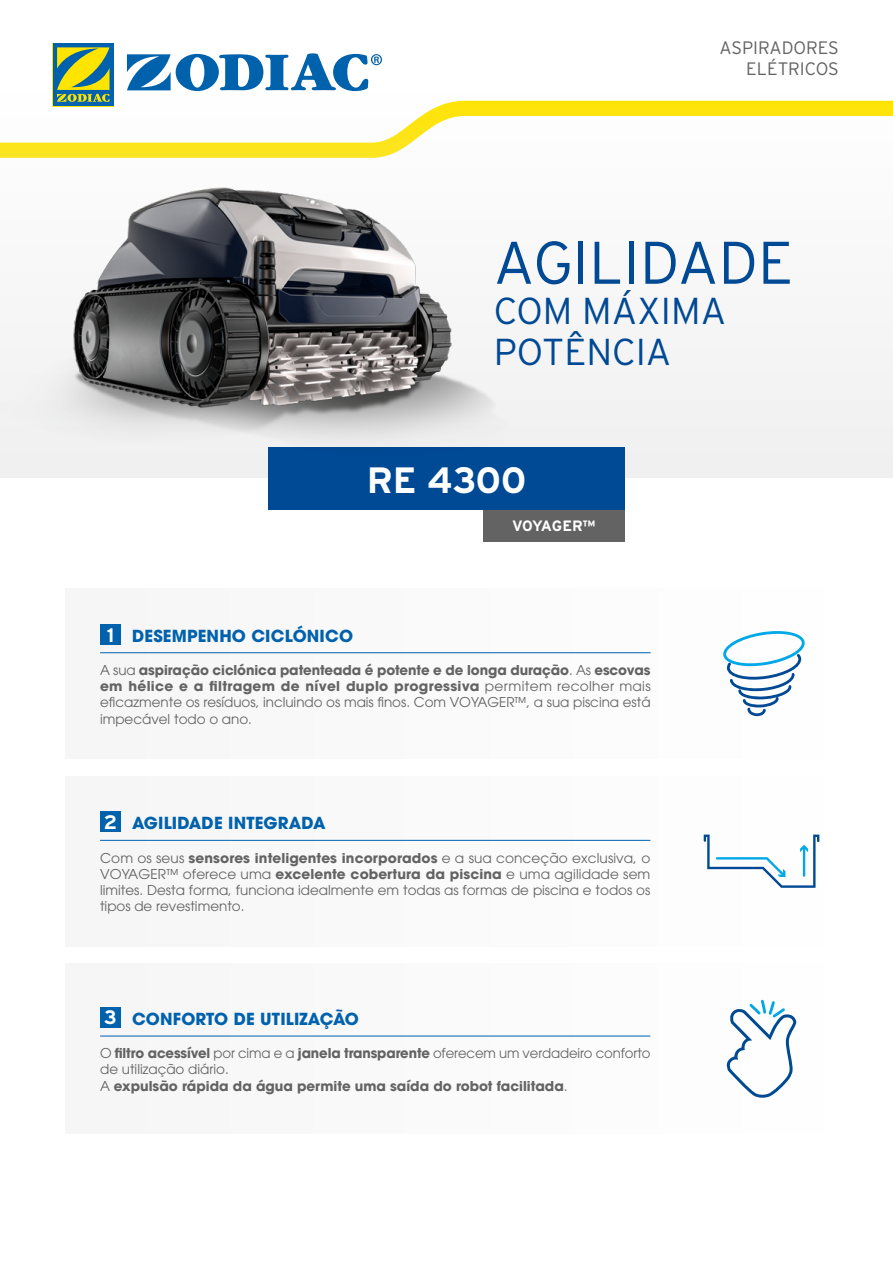
<style>
.page{position:relative;width:893px;height:1263px;background:#fff}
.page>*{position:absolute;margin:0;border:0;box-sizing:border-box;transform-origin:0 0}
.t1{font:300 60px "Interstate";color:#004994}
.t2{font:300 37.5px/40.5px "Interstate";color:#004994}
.t3{font:700 36.6px "Interstate";color:#fff}
.t4{font:300 18px/21px "Interstate";color:#646363;text-align:right}
.t5{font:700 16.5px "ITC Avant Garde Pro";letter-spacing:.01em;color:#0061ad}
.t6{font:700 15px "Interstate";letter-spacing:-.03em;color:#fff}
.t7{font:13.5px/16.2px "ITC Avant Garde Pro";color:#646363;text-align:justify}
.t8{font:700 13.5px/16.2px "ITC Avant Garde Pro";color:#646363}
.s1{font-family:"Interstate";font-size:19.5px;color:#fff}
.s2{font-weight:700}
.s3{font-weight:400}
</style>
<div class="page">
<svg style="left:127px;top:53px;width:255px;height:38px"></svg>
<svg style="left:52px;top:43px;width:62px;height:50px"></svg>
<div style="left:53px;top:43px;width:60px;height:63px;background:#0061ad"></div>
<svg style="left:57px;top:47px;width:53px;height:43px"></svg>
<div style="left:0;top:93px;width:893px;height:385px;background:#f7f7f6"></div>
<div style="left:65px;top:588px;width:763px;height:171px;background:#fafafa"></div>
<div style="left:65px;top:776px;width:763px;height:170px;background:#fafafa"></div>
<div style="left:65px;top:964px;width:763px;height:170px;background:#fafafa"></div>
<svg style="left:723px;top:631px;width:82px;height:85px"></svg>
<svg style="left:704px;top:834px;width:115px;height:54px"></svg>
<svg style="left:726px;top:1000px;width:71px;height:98px"></svg>
<div style="left:483px;top:509px;width:142px;height:33px;background:#646363"></div>
<div style="left:268px;top:447px;width:357px;height:62px;background:#004994"></div>
<img style="left:59px;top:127px;width:415px;height:311px">
<hr style="left:100px;top:840px;width:550px;height:1px;background:#0061ad">
<div style="left:100px;top:811px;width:21px;height:21px;background:#0061ad"></div>
<hr style="left:100px;top:1036px;width:550px;height:1px;background:#0061ad">
<div style="left:100px;top:1007px;width:21px;height:21px;background:#0061ad"></div>
<hr style="left:100px;top:652px;width:551px;height:1px;background:#0061ad">
<div style="left:100px;top:624px;width:21px;height:20px;background:#0061ad"></div>
<h3 class="t4" style="left:719px;top:37px;width:121px">ASPIRADORES<br>ELÉTRICOS</h3>
<h1 class="t1" style="left:494px;top:229px;width:301px">AGILIDADE</h1>
<h2 class="t2" style="left:494px;top:290px;width:234px">COM MÁXIMA<br>POTÊNCIA</h2>
<h3 class="t3" style="left:367px;top:460px;width:161px">RE 4300</h3>
<p class="t6" style="left:512px;top:518px;width:85px">VOYAGER™</p>
<p class="t5" style="left:107px;top:625px;width:248px"><span class="s1">1</span> DESEMPENHO CICLÓNICO</p>
<p class="t7" style="left:100px;top:662px;width:552px">A sua <span class="s2">aspiração ciclónica patenteada é potente e de longa duração</span>. As <span class="s2">escovas em hélice e a filtragem de nível duplo progressiva</span> permitem recolher mais eficazmente os resíduos, incluindo os mais finos. Com VOYAGER™, a sua piscina está impecável todo o ano.</p>
<p class="t5" style="left:104px;top:812px;width:223px"><span class="s1">2</span> AGILIDADE INTEGRADA</p>
<p class="t7" style="left:100px;top:849px;width:552px">Com os seus <span class="s2">sensores inteligentes incorporados</span> e a sua conceção exclusiva, o VOYAGER™ oferece uma <span class="s2">excelente cobertura da piscina</span> e uma agilidade sem limites. Desta forma, funciona idealmente em todas as formas de piscina e todos os tipos de revestimento.</p>
<p class="t5" style="left:104px;top:1008px;width:256px"><span class="s1">3</span> CONFORTO DE UTILIZAÇÃO</p>
<p class="t8" style="left:100px;top:1045px;width:552px"><span class="s3">O</span> filtro acessível <span class="s3">por cima e a</span> janela transparente <span class="s3">oferecem um verdadeiro conforto de utilização diário.<br>A</span> expulsão rápida da água permite uma saída do robot facilitada<span class="s3">.</span></p>
</div>
